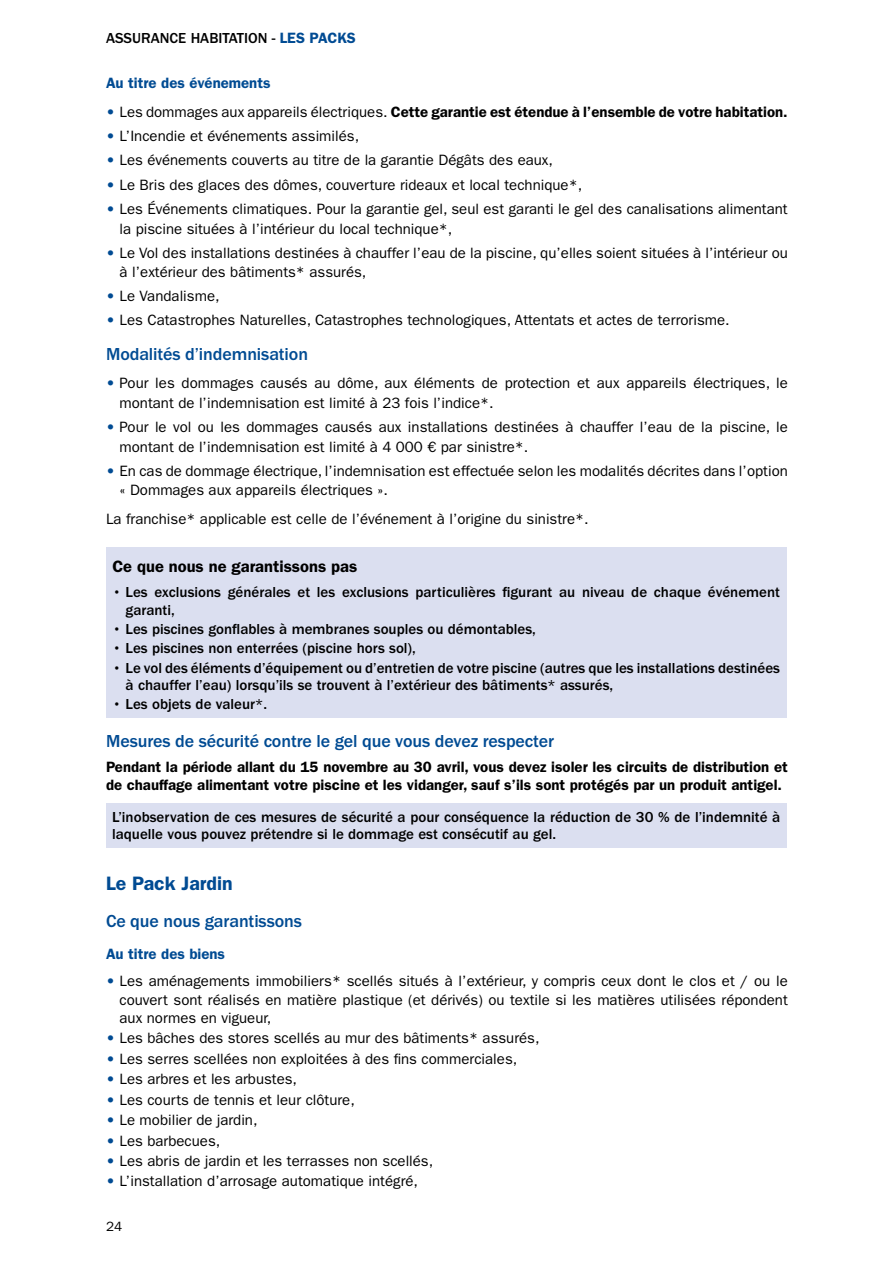
<style>
.page{position:relative;width:893px;height:1263px;background:#fff}
.page>*{position:absolute;margin:0;border:0;box-sizing:border-box;transform-origin:0 0}
.t1{font:600 19.5px "ITC Franklin Gothic Std";color:#004b93}
.t2{font:500 18px "ITC Franklin Gothic Std";letter-spacing:-.005em;color:#004b93}
.t3{font:600 16.5px "ITC Franklin Gothic Std";color:#000}
.t4{font:15px/19.8px "ITC Franklin Gothic Std";color:#000}
.t5{font:500 15px/17.2px "ITC Franklin Gothic Std";color:#000}
.t6{font:600 15px/18.3px "ITC Franklin Gothic Std";color:#000}
.t7{font:600 15px "ITC Franklin Gothic Std";color:#004b93}
.t8{font:13.5px "ITC Franklin Gothic Std";color:#000}
.s1{font-weight:600;color:#004b93}
.s2{font-family:"ITC Franklin Gothic Std Hvy";font-weight:400;color:#004b93}
.s3{font-weight:400}
.s4{font-family:"ITC Franklin Gothic Std Hvy";color:#004b93}
</style>
<div class="page">
<div style="left:106px;top:547px;width:680px;height:171px;background:#dbdff0"></div>
<div style="left:106px;top:803px;width:680px;height:45px;background:#dbdff0"></div>
<p class="t5" style="left:106px;top:29px;width:251px">ASSURANCE HABITATION - <span class="s1">LES PACKS</span></p>
<p class="t7" style="left:106px;top:74px;width:166px">Au titre des événements</p>
<p class="t6" style="left:106px;top:102px;width:683px"><span class="s2">•</span> <span class="s3">Les dommages aux appareils électriques.</span> Cette garantie est étendue à l’ensemble de votre habitation.</p>
<p class="t4" style="left:106px;top:126px;width:255px"><span class="s4">•</span> L’Incendie et événements assimilés,</p>
<p class="t4" style="left:106px;top:150px;width:448px"><span class="s4">•</span> Les événements couverts au titre de la garantie Dégâts des eaux,</p>
<p class="t4" style="left:106px;top:175px;width:478px"><span class="s4">•</span> Le Bris des glaces des dômes, couverture rideaux et local technique*,</p>
<p class="t4" style="left:120px;top:199px;width:670px;text-indent:-14px"><span class="s4">•</span> Les Événements climatiques. Pour la garantie gel, seul est garanti le gel des canalisations alimentant la piscine situées à l’intérieur du local technique*,</p>
<p class="t4" style="left:120px;top:243px;width:670px;text-indent:-14px"><span class="s4">•</span> Le Vol des installations destinées à chauffer l’eau de la piscine, qu’elles soient situées à l’intérieur ou à l’extérieur des bâtiments* assurés,</p>
<p class="t4" style="left:106px;top:286px;width:115px"><span class="s4">•</span> Le Vandalisme,</p>
<p class="t4" style="left:106px;top:310px;width:625px"><span class="s4">•</span> Les Catastrophes Naturelles, Catastrophes technologiques, Attentats et actes de terrorisme.</p>
<p class="t2" style="left:106px;top:344px;width:204px">Modalités d’indemnisation</p>
<p class="t4" style="left:120px;top:373px;width:670px;text-indent:-14px"><span class="s4">•</span> Pour les dommages causés au dôme, aux éléments de protection et aux appareils électriques, le montant de l’indemnisation est limité à 23 fois l’indice*.</p>
<p class="t4" style="left:120px;top:417px;width:670px;text-indent:-14px"><span class="s4">•</span> Pour le vol ou les dommages causés aux installations destinées à chauffer l’eau de la piscine, le montant de l’indemnisation est limité à 4 000 € par sinistre*.</p>
<p class="t4" style="left:120px;top:461px;width:670px;text-indent:-14px"><span class="s4">•</span> En cas de dommage électrique, l’indemnisation est effectuée selon les modalités décrites dans l’option « Dommages aux appareils électriques ».</p>
<p class="t4" style="left:106px;top:509px;width:484px">La franchise* applicable est celle de l’événement à l’origine du sinistre*.</p>
<p class="t3" style="left:112px;top:556px;width:246px">Ce que nous ne garantissons pas</p>
<p class="t5" style="left:126px;top:584px;width:656px;text-indent:-13px">• Les exclusions générales et les exclusions particulières figurant au niveau de chaque événement garanti,</p>
<p class="t5" style="left:112px;top:620px;width:425px">• Les piscines gonflables à membranes souples ou démontables,</p>
<p class="t5" style="left:112px;top:640px;width:305px">• Les piscines non enterrées (piscine hors sol),</p>
<p class="t5" style="left:126px;top:659px;width:656px;text-indent:-13px">• Le vol des éléments d’équipement ou d’entretien de votre piscine (autres que les installations destinées à chauffer l’eau) lorsqu’ils se trouvent à l’extérieur des bâtiments* assurés,</p>
<p class="t5" style="left:112px;top:696px;width:156px">• Les objets de valeur*.</p>
<p class="t2" style="left:106px;top:731px;width:450px">Mesures de sécurité contre le gel que vous devez respecter</p>
<p class="t6" style="left:106px;top:758px;width:683px">Pendant la période allant du 15 novembre au 30 avril, vous devez isoler les circuits de distribution et de chauffage alimentant votre piscine et les vidanger, sauf s’ils sont protégés par un produit antigel.</p>
<p class="t5" style="left:112px;top:809px;width:670px">L’inobservation de ces mesures de sécurité a pour conséquence la réduction de 30 % de l’indemnité à laquelle vous pouvez prétendre si le dommage est consécutif au gel.</p>
<h1 class="t1" style="left:106px;top:871px;width:128px">Le Pack Jardin</h1>
<p class="t2" style="left:106px;top:910px;width:197px">Ce que nous garantissons</p>
<p class="t7" style="left:106px;top:945px;width:121px">Au titre des biens</p>
<p class="t4" style="left:120px;top:972px;width:670px;line-height:18.3px;text-align:justify;text-indent:-14px"><span class="s4">•</span> Les aménagements immobiliers* scellés situés à l’extérieur, y compris ceux dont le clos et / ou le couvert sont réalisés en matière plastique (et dérivés) ou textile si les matières utilisées répondent aux normes en vigueur,</p>
<p class="t4" style="left:106px;top:1028px;width:435px"><span class="s4">•</span> Les bâches des stores scellés au mur des bâtiments* assurés,</p>
<p class="t4" style="left:106px;top:1049px;width:413px"><span class="s4">•</span> Les serres scellées non exploitées à des fins commerciales,</p>
<p class="t4" style="left:106px;top:1069px;width:193px"><span class="s4">•</span> Les arbres et les arbustes,</p>
<p class="t4" style="left:106px;top:1090px;width:250px"><span class="s4">•</span> Les courts de tennis et leur clôture,</p>
<p class="t4" style="left:106px;top:1110px;width:153px"><span class="s4">•</span> Le mobilier de jardin,</p>
<p class="t4" style="left:106px;top:1131px;width:116px"><span class="s4">•</span> Les barbecues,</p>
<p class="t4" style="left:106px;top:1151px;width:329px"><span class="s4">•</span> Les abris de jardin et les terrasses non scellés,</p>
<p class="t4" style="left:106px;top:1171px;width:313px"><span class="s4">•</span> L’installation d’arrosage automatique intégré,</p>
<p class="t8" style="left:106px;top:1218px;width:18px">24</p>
</div>
